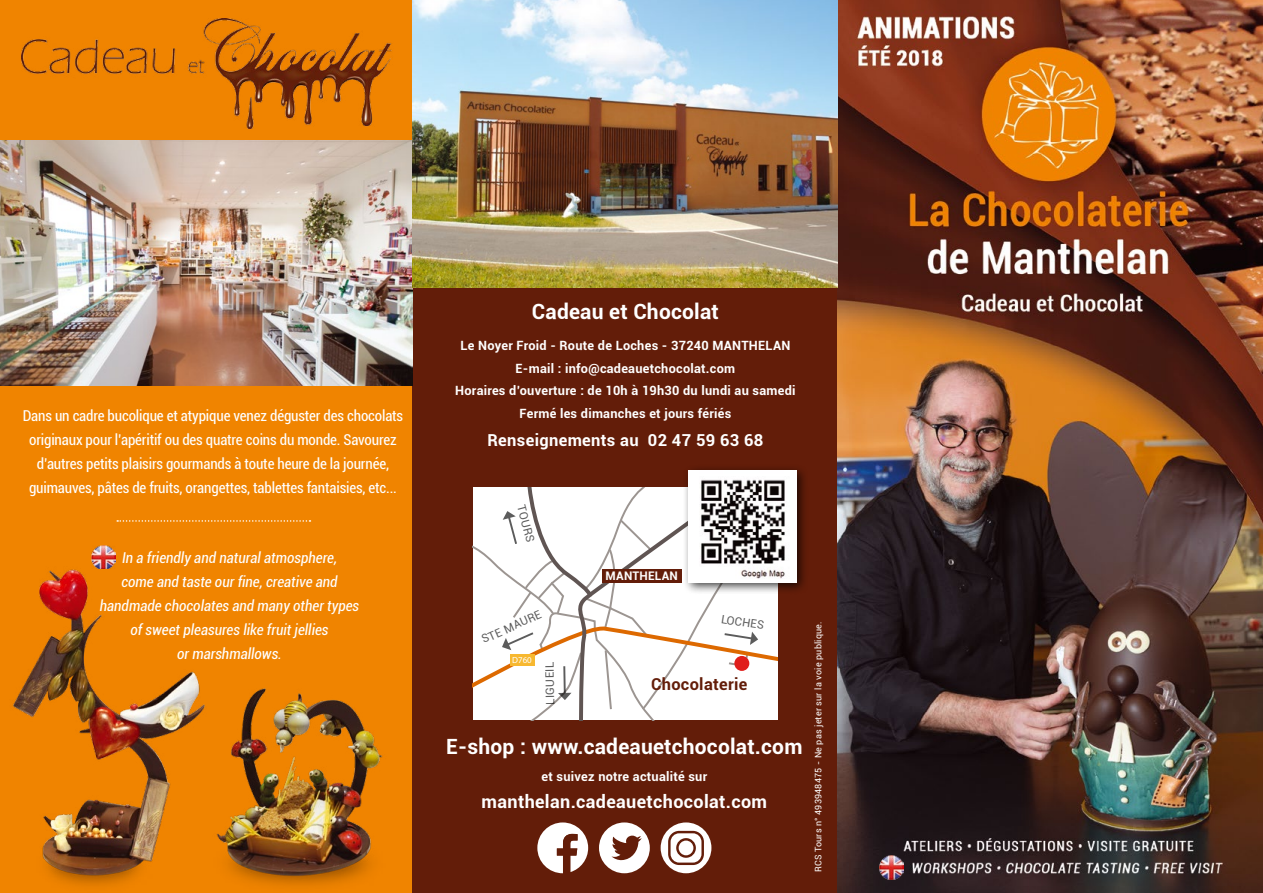
<style>
.page{position:relative;width:1263px;height:893px;background:#fff}
.page>*{position:absolute;margin:0;border:0;box-sizing:border-box;transform-origin:0 0}
.t1{font:700 21px "Roboto";letter-spacing:.01em;color:#fff}
.t2{font:700 18px "Roboto";letter-spacing:.02em;color:#fff}
.t3{font:700 16.5px "Roboto";letter-spacing:.02em;color:#fff}
.t4{font:700 16.35px "Roboto";letter-spacing:.02em;color:#631d09}
.t5{font:condensed 15px/24px "Roboto";letter-spacing:-.01em;color:#fff;text-align:center}
.t6{font:italic condensed 15px/24px "Roboto";color:#fff;text-align:center}
.t7{font:700 12.75px/22.5px "Roboto";letter-spacing:.02em;color:#fff;text-align:center}
.t8{font:700 11.85px "Roboto";color:#fff}
.t9{font:11.55px "Roboto";color:#000}
.t10{font:9px "Roboto";letter-spacing:.02em;color:#fff}
.t11{font:8.85px "Myriad Pro";color:#fff}
</style>
<div class="page">
<div style="left:0;top:0;width:413px;height:893px;background:#f08400"></div>
<div style="left:412px;top:54px;width:426px;height:839px;background:#631d09"></div>
<svg style="left:473px;top:487px;width:305px;height:233px;background:#f4efec"></svg>
<div style="left:599px;top:822px;width:51px;height:51px;background:#fff;border-radius:50%"></div>
<svg style="left:537px;top:822px;width:51px;height:51px"></svg>
<svg style="left:611px;top:836px;width:31px;height:24px"></svg>
<div style="left:661px;top:822px;width:50px;height:51px;background:#fff;border-radius:50%"></div>
<svg style="left:668px;top:831px;width:36px;height:34px"></svg>
<img style="left:838px;top:0;width:425px;height:893px">
<img style="left:0;top:140px;width:412px;height:245px">
<img style="left:13px;top:561px;width:188px;height:325px">
<img style="left:412px;top:0;width:426px;height:288px">
<img style="left:201px;top:688px;width:182px;height:198px">
<img style="left:21px;top:18px;width:371px;height:110px">
<img style="left:880px;top:855px;width:23px;height:24px">
<img style="left:92px;top:546px;width:23px;height:22px">
<div style="left:683px;top:464px;width:126px;height:131px;background:#000;opacity:.75"></div>
<img style="left:689px;top:470px;width:107px;height:113px">
<svg style="left:117px;top:520px;width:193px;height:2px"></svg>
<p class="t5" style="left:23px;top:403px;width:382px">Dans un cadre bucolique et atypique venez déguster des chocolats originaux pour l’apéritif ou des quatre coins du monde. Savourez d’autres petits plaisirs gourmands à toute heure de la journée, guimauves, pâtes de fruits, orangettes, tablettes fantaisies, etc...</p>
<p class="t6" style="left:100px;top:545px;width:261px">In a friendly and natural atmosphere,<br>come and taste our fine, creative and handmade chocolates and many other types of sweet pleasures like fruit jellies<br>or marshmallows.</p>
<h1 class="t1" style="left:532px;top:297px;width:188px">Cadeau et Chocolat</h1>
<p class="t7" style="left:455px;top:334px;width:342px">Le Noyer Froid - Route de Loches - 37240 MANTHELAN E-mail : info@cadeauetchocolat.com<br>Horaires d’ouverture : de 10h à 19h30 du lundi au samedi Fermé les dimanches et jours fériés</p>
<p class="t3" style="left:487px;top:429px;width:277px">Renseignements au 02 47 59 63 68</p>
<p class="t9" style="left:529px;top:503px;width:39px;rotate:75deg">Tours</p>
<p class="t9" style="left:479px;top:632px;width:66px;rotate:-24deg">Ste Maure</p>
<p class="t11" style="left:512px;top:654px;width:21px">D760</p>
<p class="t9" style="left:542px;top:705px;width:44px;rotate:-91deg">ligueil</p>
<p class="t8" style="left:606px;top:568px;width:20px">Manthelan</p>
<p class="t9" style="left:722px;top:610px;width:45px;rotate:9deg">Loches</p>
<p class="t4" style="left:651px;top:672px;width:98px">Chocolaterie</p>
<h1 class="t1" style="left:446px;top:732px;width:358px">E-shop : www.cadeauetchocolat.com</h1>
<p class="t7" style="left:541px;top:765px;width:167px">et suivez notre actualité sur</p>
<p class="t2" style="left:482px;top:789px;width:287px">manthelan.cadeauetchocolat.com</p>
<p class="t10" style="left:812px;top:872px;width:252px;rotate:-90deg">RCS Tours n° 493948475 - Ne pas jeter sur la voie publique.</p>
</div>
